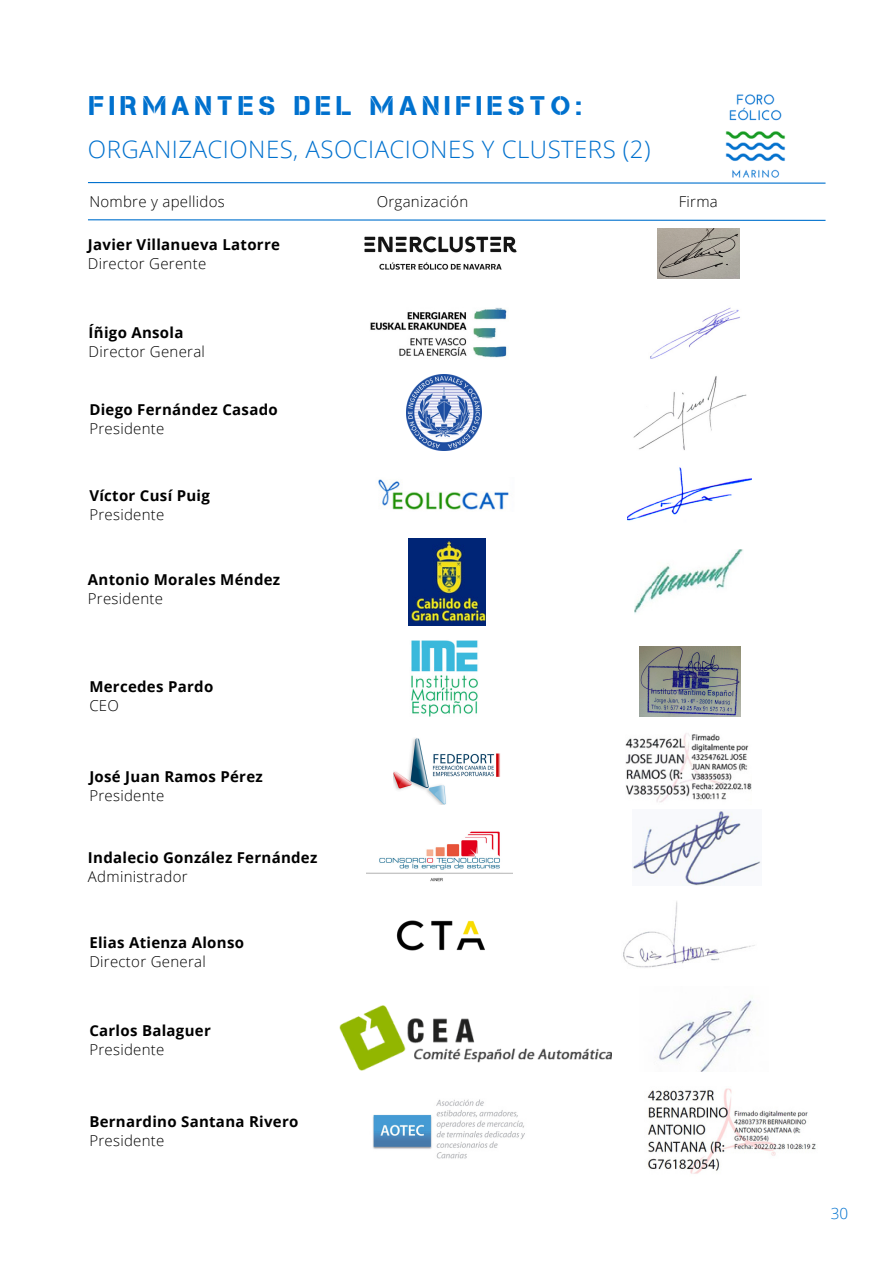
<style>
.page{position:relative;width:894px;height:1264px;background:#fff}
.page>*{position:absolute;margin:0;border:0;box-sizing:border-box;transform-origin:0 0}
.t1{font:27px "Capture Smallz Clean";letter-spacing:.2em;color:#0071ce}
.t2{font:300 24px "Open Sans";letter-spacing:.02em;color:#0071ce}
.t3{font:300 15.3px "Open Sans";color:#0071ce}
.t4{font:700 15px "Open Sans";letter-spacing:.02em;color:#000}
.t5{font:300 15px "Open Sans";letter-spacing:.02em;color:#000}
</style>
<div class="page">
<img style="left:725px;top:94px;width:61px;height:83px">
<svg style="left:88px;top:182px;width:738px;height:2px"></svg>
<svg style="left:88px;top:219px;width:738px;height:2px"></svg>
<img style="left:364px;top:236px;width:153px;height:33px">
<img style="left:657px;top:228px;width:81px;height:51px">
<img style="left:366px;top:831px;width:146px;height:51px">
<img style="left:632px;top:811px;width:129px;height:74px">
<img style="left:396px;top:920px;width:89px;height:31px">
<img style="left:623px;top:901px;width:132px;height:67px">
<img style="left:393px;top:738px;width:107px;height:66px">
<img style="left:625px;top:733px;width:126px;height:70px">
<img style="left:411px;top:640px;width:67px;height:76px">
<img style="left:639px;top:646px;width:101px;height:70px">
<img style="left:378px;top:479px;width:131px;height:31px">
<img style="left:627px;top:467px;width:124px;height:54px">
<img style="left:408px;top:538px;width:77px;height:87px">
<img style="left:634px;top:549px;width:109px;height:65px">
<img style="left:406px;top:375px;width:75px;height:75px">
<img style="left:633px;top:376px;width:113px;height:74px">
<img style="left:370px;top:307px;width:137px;height:51px">
<img style="left:650px;top:307px;width:90px;height:52px">
<img style="left:658px;top:1000px;width:97px;height:70px">
<img style="left:340px;top:1005px;width:271px;height:65px">
<img style="left:373px;top:1099px;width:152px;height:60px">
<img style="left:647px;top:1088px;width:169px;height:86px">
<p class="t1" style="left:89px;top:90px;width:494px">FIRMANTES DEL MANIFIESTO:</p>
<p class="t2" style="left:88px;top:133px;width:564px">ORGANIZACIONES, ASOCIACIONES Y CLUSTERS (2)</p>
<p class="t5" style="left:89px;top:191px;width:137px">Nombre y apellidos</p>
<p class="t5" style="left:376px;top:191px;width:93px">Organización</p>
<p class="t5" style="left:678px;top:191px;width:41px">Firma</p>
<p class="t4" style="left:88px;top:234px;width:193px">Javier Villanueva Latorre</p>
<p class="t5" style="left:88px;top:253px;width:120px">Director Gerente</p>
<p class="t4" style="left:89px;top:321px;width:96px">Íñigo Ansola</p>
<p class="t5" style="left:89px;top:340px;width:118px">Director General</p>
<p class="t4" style="left:89px;top:399px;width:190px">Diego Fernández Casado</p>
<p class="t5" style="left:89px;top:418px;width:77px">Presidente</p>
<p class="t4" style="left:89px;top:485px;width:122px">Víctor Cusí Puig</p>
<p class="t5" style="left:89px;top:504px;width:77px">Presidente</p>
<p class="t4" style="left:88px;top:569px;width:194px">Antonio Morales Méndez</p>
<p class="t5" style="left:88px;top:588px;width:77px">Presidente</p>
<p class="t4" style="left:89px;top:675px;width:125px">Mercedes Pardo</p>
<p class="t5" style="left:89px;top:695px;width:31px">CEO</p>
<p class="t4" style="left:89px;top:765px;width:175px">José Juan Ramos Pérez</p>
<p class="t5" style="left:89px;top:785px;width:77px">Presidente</p>
<p class="t4" style="left:88px;top:846px;width:231px">Indalecio González Fernández</p>
<p class="t5" style="left:88px;top:865px;width:101px">Administrador</p>
<p class="t4" style="left:89px;top:932px;width:156px">Elias Atienza Alonso</p>
<p class="t5" style="left:89px;top:951px;width:118px">Director General</p>
<p class="t4" style="left:89px;top:1020px;width:123px">Carlos Balaguer</p>
<p class="t5" style="left:89px;top:1039px;width:77px">Presidente</p>
<p class="t4" style="left:89px;top:1110px;width:210px">Bernardino Santana Rivero</p>
<p class="t5" style="left:89px;top:1129px;width:77px">Presidente</p>
<p class="t3" style="left:830px;top:1202px;width:19px">30</p>
</div>
